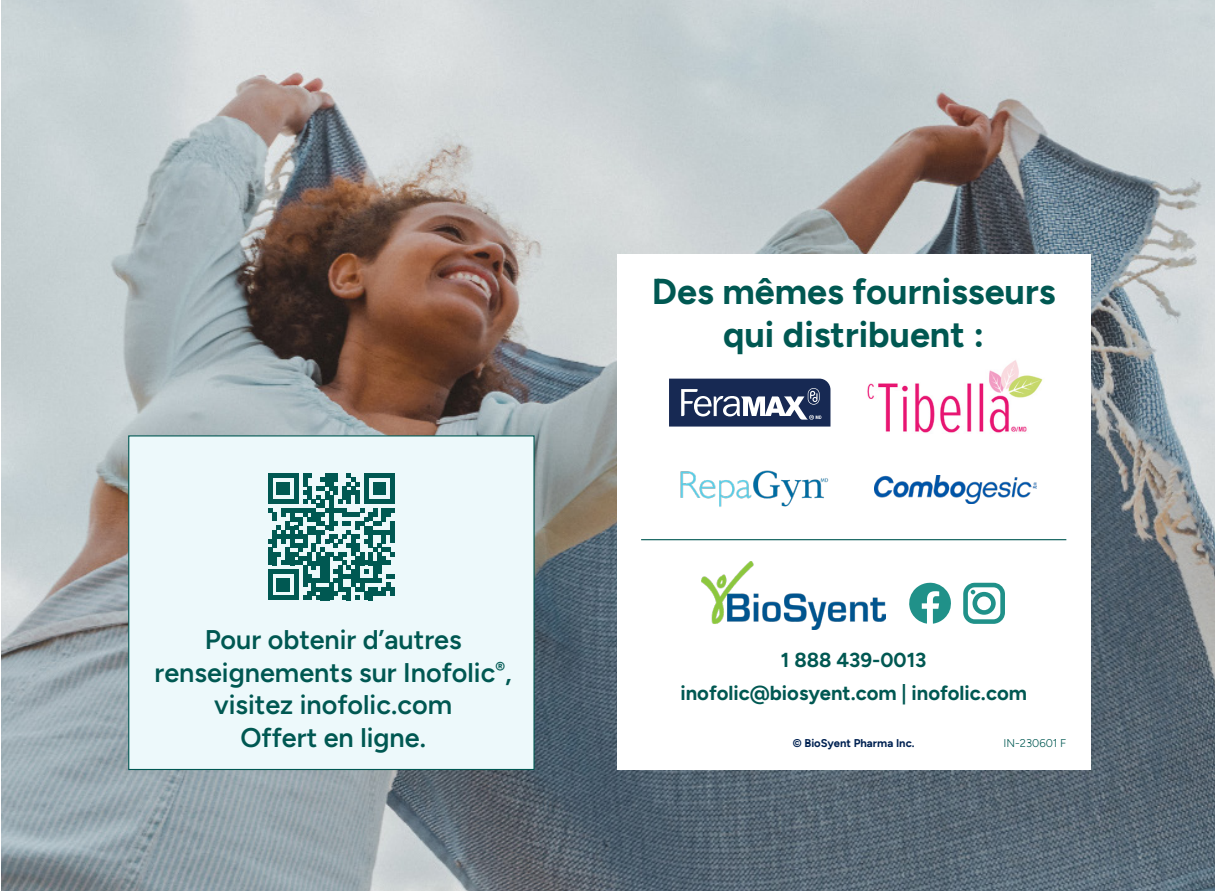
<style>
.page{position:relative;width:1215px;height:891px;background:#fff}
.page>*{position:absolute;margin:0;border:0;box-sizing:border-box;transform-origin:0 0}
.t1{font:300 36px/43.2px "Figtree";color:#005852;text-align:center}
.t2{font:300 27px/32.4px "Figtree";color:#005852;text-align:center}
.t3{font:300 20.25px "Figtree";color:#005852}
.t4{font:300 11.25px "Figtree";color:#002252}
.t5{font:300 11.25px "Figtree";color:#005852}
</style>
<div class="page">
<img style="left:2px;top:0;width:1213px;height:891px">
<div style="left:617px;top:254px;width:473px;height:516px;background:#fff"></div>
<svg style="left:909px;top:583px;width:42px;height:41px"></svg>
<svg style="left:963px;top:583px;width:42px;height:41px"></svg>
<svg style="left:669px;top:379px;width:161px;height:48px;background:#455475"></svg>
<img style="left:680px;top:470px;width:149px;height:37px">
<img style="left:875px;top:476px;width:161px;height:28px">
<img style="left:867px;top:360px;width:176px;height:73px">
<hr style="left:641px;top:539px;width:425px;height:1px;background:#005852">
<div style="left:128px;top:435px;width:407px;height:335px;background:#edf9fb;border:1px solid #005852"></div>
<svg style="left:268px;top:473px;width:127px;height:127px"></svg>
<img style="left:702px;top:561px;width:183px;height:69px">
<p class="t2" style="left:155px;top:624px;width:359px">Pour obtenir d’autres renseignements sur Inofolic<sup>®</sup>, visitez inofolic.com</p>
<p class="t2" style="left:240px;top:721px;width:187px">Offert en ligne.</p>
<p class="t1" style="left:652px;top:270px;width:405px">Des mêmes fournisseurs qui distribuent :</p>
<p class="t3" style="left:781px;top:648px;width:147px">1 888 439-0013</p>
<p class="t3" style="left:680px;top:681px;width:348px">inofolic@biosyent.com | inofolic.com</p>
<p class="t4" style="left:793px;top:737px;width:123px">© BioSyent Pharma Inc.</p>
<p class="t5" style="left:1004px;top:737px;width:64px">IN-230601 F</p>
</div>
